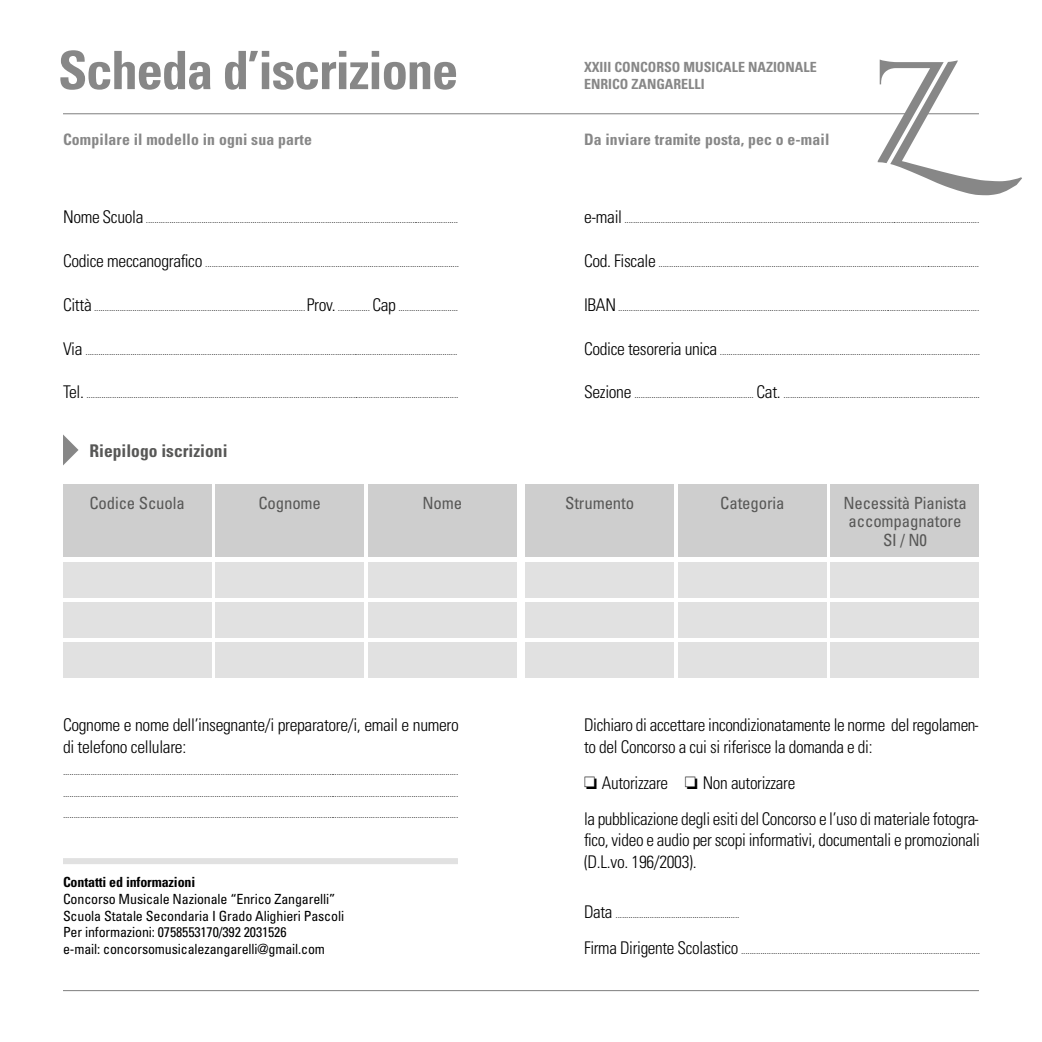
<style>
.page{position:relative;width:1042px;height:1042px;background:#fff}
.page>*{position:absolute;margin:0;border:0;box-sizing:border-box;transform-origin:0 0}
.t1{font:700 condensed 52.85px "Univers";letter-spacing:-.025em;color:#878787}
.t2{font:300 condensed 17.5px/21.9px "Univers";letter-spacing:-.02em;color:#000}
.t3{font:700 condensed 17.5px "Univers";color:#575756}
.t4{font:condensed 16.8px/18.6px "Univers";letter-spacing:-.01em;color:#575756;text-align:center}
.t5{font:700 condensed 15.75px "Univers";letter-spacing:.01em;color:#878787}
.t6{font:condensed 14px/16.8px "Univers";letter-spacing:-.01em;color:#000}
.t7{font:700 condensed 14px/16.8px "Univers";color:#878787}
.t8{font:700 condensed 14px "Univers";letter-spacing:-.01em;color:#000}
.t9{font:300 condensed 10.5px/21.9px "Univers";color:#000;text-align:justify}
.s1{font-size:17.5px}
</style>
<div class="page">
<svg style="left:63px;top:60px;width:959px;height:135px"></svg>
<svg style="left:63px;top:990px;width:916px;height:1px"></svg>
<div style="left:216px;top:484px;width:148px;height:73px;background:#cecece"></div>
<div style="left:368px;top:484px;width:148px;height:73px;background:#cecece"></div>
<div style="left:63px;top:484px;width:148px;height:73px;background:#cecece"></div>
<div style="left:216px;top:562px;width:148px;height:35px;background:#e1e1e1"></div>
<div style="left:216px;top:602px;width:148px;height:35px;background:#e1e1e1"></div>
<div style="left:216px;top:642px;width:148px;height:35px;background:#e1e1e1"></div>
<div style="left:63px;top:562px;width:148px;height:35px;background:#e1e1e1"></div>
<div style="left:63px;top:602px;width:148px;height:35px;background:#e1e1e1"></div>
<div style="left:63px;top:642px;width:148px;height:35px;background:#e1e1e1"></div>
<div style="left:368px;top:562px;width:148px;height:35px;background:#e1e1e1"></div>
<div style="left:368px;top:602px;width:148px;height:35px;background:#e1e1e1"></div>
<div style="left:368px;top:642px;width:148px;height:35px;background:#e1e1e1"></div>
<div style="left:678px;top:484px;width:148px;height:73px;background:#cecece"></div>
<div style="left:831px;top:484px;width:148px;height:73px;background:#cecece"></div>
<div style="left:525px;top:484px;width:148px;height:73px;background:#cecece"></div>
<div style="left:678px;top:562px;width:148px;height:35px;background:#e1e1e1"></div>
<div style="left:678px;top:602px;width:148px;height:35px;background:#e1e1e1"></div>
<div style="left:678px;top:642px;width:148px;height:35px;background:#e1e1e1"></div>
<div style="left:831px;top:602px;width:148px;height:35px;background:#e1e1e1"></div>
<div style="left:831px;top:642px;width:148px;height:35px;background:#e1e1e1"></div>
<div style="left:525px;top:562px;width:148px;height:35px;background:#e1e1e1"></div>
<div style="left:525px;top:602px;width:148px;height:35px;background:#e1e1e1"></div>
<div style="left:525px;top:642px;width:148px;height:35px;background:#e1e1e1"></div>
<div style="left:831px;top:562px;width:148px;height:35px;background:#e1e1e1"></div>
<svg style="left:63px;top:434px;width:15px;height:31px"></svg>
<div style="left:63px;top:858px;width:395px;height:6px;background:#e1e1e1"></div>
<h1 class="t1" style="left:58px;top:38px;width:402px">Scheda d’iscrizione</h1>
<h3 class="t7" style="left:584px;top:59px;width:234px">XXIII CONCORSO MUSICALE NAZIONALE<br>ENRICO ZANGARELLI</h3>
<h3 class="t5" style="left:63px;top:129px;width:250px">Compilare il modello in ogni sua parte</h3>
<h3 class="t5" style="left:584px;top:129px;width:247px">Da inviare tramite posta, pec o e-mail</h3>
<p class="t9" style="left:63px;top:209px;width:397px"><span class="s1">Nome Scuola</span> ..................................................................................................................................................</p>
<p class="t9" style="left:63px;top:252px;width:398px"><span class="s1">Codice meccanografico</span> .......................................................................................................................</p>
<p class="t9" style="left:63px;top:296px;width:397px"><span class="s1">Città</span> ................................................................................................... <span class="s1">Prov.</span> ............... <span class="s1">Cap</span> ............................</p>
<p class="t9" style="left:63px;top:340px;width:396px"><span class="s1">Via</span> ..............................................................................................................................................................................</p>
<p class="t9" style="left:63px;top:384px;width:397px"><span class="s1">Tel.</span> ..............................................................................................................................................................................</p>
<h2 class="t3" style="left:89px;top:440px;width:140px">Riepilogo iscrizioni</h2>
<p class="t9" style="left:584px;top:209px;width:397px"><span class="s1">e-mail</span> ......................................................................................................................................................................</p>
<p class="t9" style="left:584px;top:252px;width:397px"><span class="s1">Cod. Fiscale</span> ......................................................................................................................................................</p>
<p class="t9" style="left:584px;top:296px;width:397px"><span class="s1">IBAN</span> .........................................................................................................................................................................</p>
<p class="t9" style="left:584px;top:340px;width:398px"><span class="s1">Codice tesoreria unica</span> ..........................................................................................................................</p>
<p class="t9" style="left:584px;top:384px;width:397px"><span class="s1">Sezione</span> ........................................................ <span class="s1">Cat.</span> ............................................................................................</p>
<h3 class="t4" style="left:89px;top:493px;width:97px">Codice Scuola</h3>
<h3 class="t4" style="left:258px;top:493px;width:64px">Cognome</h3>
<h3 class="t4" style="left:422px;top:493px;width:41px">Nome</h3>
<h3 class="t4" style="left:565px;top:493px;width:70px">Strumento</h3>
<h3 class="t4" style="left:720px;top:493px;width:66px">Categoria</h3>
<h3 class="t4" style="left:843px;top:493px;width:125px">Necessità Pianista accompagnatore<br>SI / N0</h3>
<h2 class="t2" style="left:63px;top:714px;width:397px">Cognome e nome dell’insegnante/i preparatore/i, email e numero di telefono cellulare:</h2>
<p class="t9" style="left:63px;top:760px;width:397px">......................................................................................................................................................................................... ......................................................................................................................................................................................... .........................................................................................................................................................................................</p>
<h3 class="t8" style="left:63px;top:873px;width:134px">Contatti ed informazioni</h3>
<h3 class="t6" style="left:63px;top:890px;width:283px">Concorso Musicale Nazionale “Enrico Zangarelli” Scuola Statale Secondaria I Grado Alighieri Pascoli Per informazioni: 0758553170/392 2031526<br>e-mail: concorsomusicalezangarelli@gmail.com</h3>
<h2 class="t2" style="left:584px;top:714px;width:396px">Dichiaro di accettare incondizionatamente le norme del regolamen&shy;to del Concorso a cui si riferisce la domanda e di:</h2>
<h2 class="t2" style="left:584px;top:764px;width:396px;line-height:35.9px">❏ Autorizzare ❏ Non autorizzare<br>la pubblicazione degli esiti del Concorso e l’uso di materiale fotogra-</h2>
<h2 class="t2" style="left:584px;top:829px;width:397px">fico, video e audio per scopi informativi, documentali e promozionali (D.L.vo. 196/2003).</h2>
<p class="t9" style="left:584px;top:903px;width:157px"><span class="s1">Data</span> ..........................................................</p>
<p class="t9" style="left:584px;top:939px;width:398px"><span class="s1">Firma Dirigente Scolastico</span> ................................................................................................................</p>
</div>
